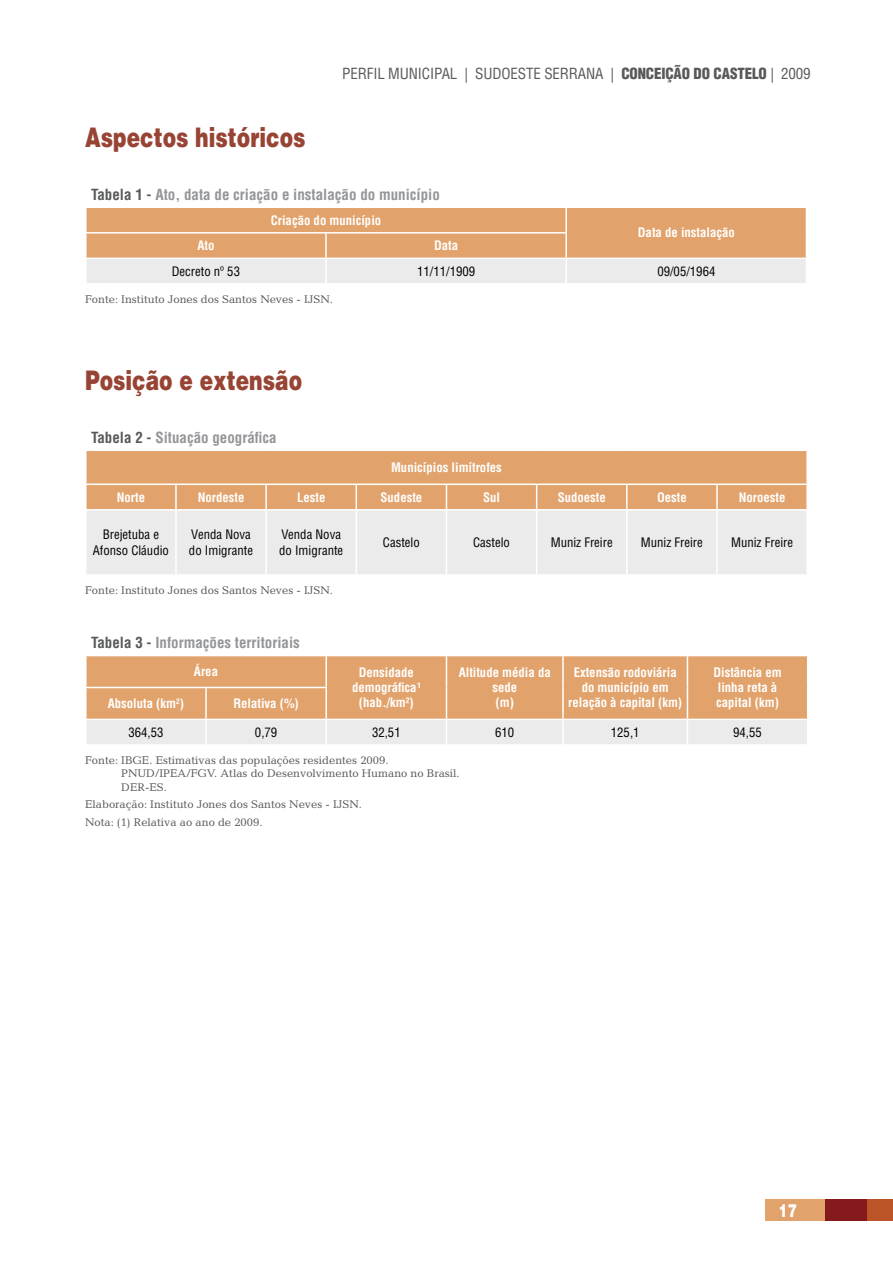
<style>
.page{position:relative;width:893px;height:1276px;background:#fff}
.page>*{position:absolute;margin:0;border:0;box-sizing:border-box;transform-origin:0 0}
.t1{font:900 27px "Helvetica LT Std";color:#984435;scale:.75 1}
.t2{font:900 18px "Helvetica LT Std";color:#fff;scale:.75 1}
.t3{font:700 condensed 15px "Helvetica LT Std";color:#939598}
.t4{font:condensed 15px "Helvetica LT Std";letter-spacing:-.01em;color:#58595b}
.t5{font:700 condensed 12.75px/15.3px "Helvetica LT Std";color:#fff;text-align:center}
.t6{font:condensed 12.75px/15.3px "Helvetica LT Std";color:#000}
.t7{font:11.25px/13.5px "Candida Std";color:#58595b}
.t8{font:700 condensed 7.35px "Helvetica LT Std";color:#fff}
.s1{font-weight:900}
.s2{color:#58595b}
.s3{font-size:12.75px}
</style>
<div class="page">
<div style="left:766px;top:1199px;width:59px;height:21px;background:#e2a26b"></div>
<div style="left:825px;top:1199px;width:42px;height:21px;background:#851a1d"></div>
<div style="left:867px;top:1199px;width:26px;height:21px;background:#bb5427"></div>
<div style="left:87px;top:511px;width:719px;height:63px;background:#ebebec"></div>
<hr style="left:175px;top:510px;width:2px;height:64px;background:#fff">
<hr style="left:265px;top:510px;width:2px;height:64px;background:#fff">
<hr style="left:356px;top:510px;width:1px;height:64px;background:#fff">
<hr style="left:446px;top:510px;width:1px;height:64px;background:#fff">
<hr style="left:536px;top:510px;width:1px;height:64px;background:#fff">
<hr style="left:626px;top:510px;width:2px;height:64px;background:#fff">
<hr style="left:716px;top:510px;width:2px;height:64px;background:#fff">
<div style="left:86px;top:450px;width:721px;height:60px;background:#e2a26b"></div>
<hr style="left:627px;top:483px;width:90px;height:2px;background:#fff">
<hr style="left:626px;top:485px;width:2px;height:24px;background:#fff">
<hr style="left:717px;top:483px;width:91px;height:2px;background:#fff">
<hr style="left:716px;top:485px;width:2px;height:24px;background:#fff">
<hr style="left:806px;top:485px;width:2px;height:24px;background:#fff">
<hr style="left:356px;top:509px;width:90px;height:1px;background:#fff">
<hr style="left:446px;top:509px;width:91px;height:1px;background:#fff">
<hr style="left:537px;top:509px;width:90px;height:1px;background:#fff">
<hr style="left:627px;top:509px;width:90px;height:1px;background:#fff">
<hr style="left:717px;top:509px;width:91px;height:1px;background:#fff">
<svg style="left:86px;top:655px;width:722px;height:89px;background:#e5b994"></svg>
<svg style="left:86px;top:207px;width:721px;height:76px;background:#e6bd9a"></svg>
<h1 class="t1" style="left:85px;top:120px;width:296px">Aspectos históricos</h1>
<p class="t4" style="left:342px;top:64px;width:380px">PERFIL MUNICIPAL | SUDOESTE SERRANA | <span class="s1">CONCEIÇÃO DO CAST</span></p>
<p class="t4" style="left:745px;top:64px;width:68px"><span class="s1">ELO</span> | 2009</p>
<p class="t3" style="left:91px;top:185px;width:350px"><span class="s2">Tabela 1 -</span> Ato, data de criação e instalação do município</p>
<p class="t5" style="left:271px;top:212px;width:112px">Criação do município</p>
<p class="t5" style="left:638px;top:225px;width:99px">Data de instalação</p>
<p class="t5" style="left:197px;top:238px;width:19px">Ato</p>
<p class="t5" style="left:434px;top:238px;width:26px">Data</p>
<p class="t6" style="left:172px;top:263px;width:70px">Decreto nº 53</p>
<p class="t6" style="left:417px;top:263px;width:60px">11/11/1909</p>
<p class="t6" style="left:657px;top:263px;width:60px">09/05/1964</p>
<p class="t7" style="left:85px;top:292px;width:249px">Fonte: Instituto Jones dos Santos Neves - IJSN.</p>
<h1 class="t1" style="left:85px;top:362px;width:291px">Posição e extensão</h1>
<p class="t3" style="left:91px;top:428px;width:187px"><span class="s2">Tabela 2 -</span> Situação geográfica</p>
<p class="t5" style="left:391px;top:459px;width:112px">Municípios limítrofes</p>
<p class="t5" style="left:117px;top:489px;width:30px">Norte</p>
<p class="t5" style="left:198px;top:489px;width:48px">Nordeste</p>
<p class="t5" style="left:297px;top:489px;width:30px">Leste</p>
<p class="t5" style="left:380px;top:489px;width:43px">Sudeste</p>
<p class="t5" style="left:483px;top:489px;width:19px">Sul</p>
<p class="t5" style="left:558px;top:489px;width:50px">Sudoeste</p>
<p class="t5" style="left:657px;top:489px;width:31px">Oeste</p>
<p class="t5" style="left:739px;top:489px;width:48px">Noroeste</p>
<p class="t6" style="left:93px;top:527px;width:78px;text-align:center">Brejetuba e<br>Afonso Cláudio</p>
<p class="t6" style="left:189px;top:527px;width:66px">Venda Nova do Imigrante</p>
<p class="t6" style="left:279px;top:527px;width:66px">Venda Nova do Imigrante</p>
<p class="t6" style="left:383px;top:534px;width:38px">Castelo</p>
<p class="t6" style="left:473px;top:534px;width:38px">Castelo</p>
<p class="t6" style="left:551px;top:534px;width:63px">Muniz Freire</p>
<p class="t6" style="left:641px;top:534px;width:63px">Muniz Freire</p>
<p class="t6" style="left:731px;top:534px;width:63px">Muniz Freire</p>
<p class="t7" style="left:85px;top:583px;width:249px">Fonte: Instituto Jones dos Santos Neves - IJSN.</p>
<p class="t3" style="left:91px;top:633px;width:210px"><span class="s2">Tabela 3 -</span> Informações territoriais</p>
<p class="t5" style="left:194px;top:664px;width:26px">Área</p>
<p class="t5" style="left:352px;top:664px;width:70px">Densidade demográfica¹ (hab./km²)</p>
<p class="t5" style="left:459px;top:664px;width:94px">Altitude média da sede<br>(m)</p>
<p class="t5" style="left:568px;top:664px;width:115px">Extensão rodoviária do município em relação à capital (km)</p>
<p class="t5" style="left:713px;top:664px;width:70px">Distância em linha reta à</p>
<p class="t5" style="left:108px;top:695px;width:70px">Absoluta (km</p>
<p class="t5" style="left:716px;top:695px;width:64px">capital (km)</p>
<p class="t8" style="left:176px;top:696px;width:9px">2<span class="s3">)</span></p>
<p class="t5" style="left:233px;top:695px;width:67px">Relativa (%)</p>
<p class="t6" style="left:128px;top:724px;width:37px">364,53</p>
<p class="t6" style="left:255px;top:724px;width:24px">0,79</p>
<p class="t6" style="left:372px;top:724px;width:30px">32,51</p>
<p class="t6" style="left:495px;top:724px;width:21px">610</p>
<p class="t6" style="left:611px;top:724px;width:30px">125,1</p>
<p class="t6" style="left:733px;top:724px;width:30px">94,55</p>
<p class="t7" style="left:121px;top:753px;width:340px;text-indent:-36px">Fonte: IBGE. Estimativas das populações residentes 2009.<br>PNUD/IPEA/FGV. Atlas do Desenvolvimento Humano no Brasil.<br>DER-ES.</p>
<p class="t7" style="left:85px;top:796px;width:278px;line-height:17.7px">Elaboração: Instituto Jones dos Santos Neves - IJSN.<br>Nota: (1) Relativa ao ano de 2009.</p>
<h2 class="t2" style="left:779px;top:1199px;width:26px">17</h2>
</div>
